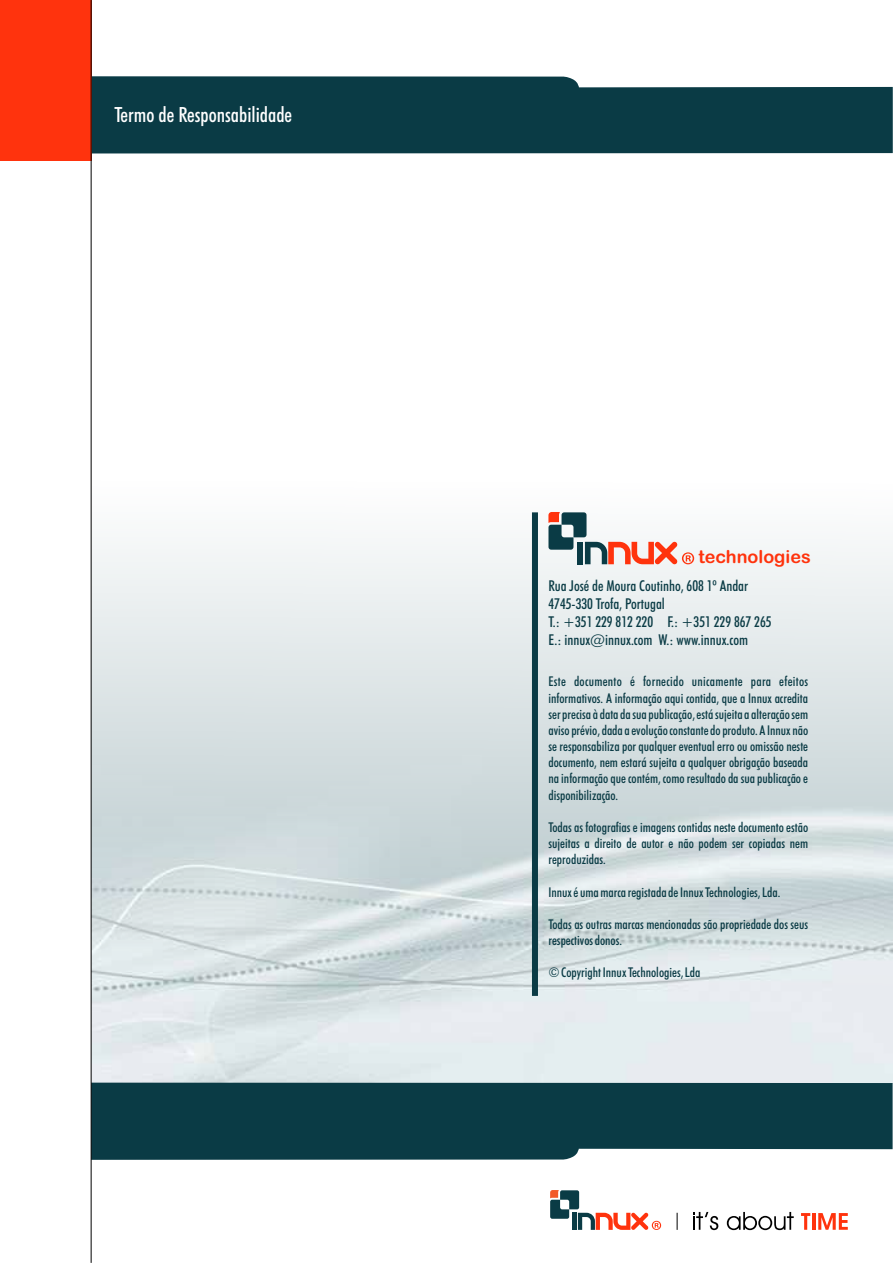
<style>
.page{position:relative;width:893px;height:1263px;background:#fff}
.page>*{position:absolute;margin:0;border:0;box-sizing:border-box;transform-origin:0 0}
.t1{font:500 condensed 21px "Futura BT";color:#fff}
.t2{font:18px "Arial Rounded MT Bold";color:#ff330d}
.t3{font:500 condensed 15px/18px "Futura BT";color:#0a3b45}
.t4{font:500 condensed 13.5px/16.2px "Futura BT";color:#0a3b45;text-align:justify}
</style>
<div class="page">
<img style="left:92px;top:513px;width:800px;height:570px">
<svg style="left:92px;top:76px;width:801px;height:78px;background:#1a4851"></svg>
<div style="left:92px;top:1083px;width:801px;height:77px;background:#0a3b45"></div>
<svg style="left:550px;top:1190px;width:111px;height:40px"></svg>
<svg style="left:677px;top:1213px;width:1px;height:17px"></svg>
<svg style="left:818px;top:1213px;width:30px;height:17px"></svg>
<hr style="left:812px;top:1213px;width:3px;height:17px;background:#ff330d">
<svg style="left:801px;top:1213px;width:9px;height:17px"></svg>
<svg style="left:727px;top:1212px;width:67px;height:18px"></svg>
<svg style="left:693px;top:1212px;width:25px;height:18px"></svg>
<div style="left:0;top:0;width:91px;height:160px;background:#ff330d"></div>
<hr style="left:91px;top:0;width:1px;height:1263px;background:#000">
<svg style="left:548px;top:512px;width:146px;height:52px"></svg>
<div style="left:532px;top:512px;width:6px;height:484px;background:#0a3b45"></div>
<h1 class="t1" style="left:114px;top:106px;width:179px">Termo de Responsabilidade</h1>
<h2 class="t2" style="left:698px;top:550px;width:114px">technologies</h2>
<p class="t3" style="left:548px;top:578px;width:225px">Rua José de Moura Coutinho, 608 1º Andar 4745-330 Trofa, Portugal<br>T.: +351 229 812 220 F.: +351 229 867 265<br>E.: innux@innux.com W.: www.innux.com</p>
<p class="t4" style="left:548px;top:675px;width:261px">Este documento é fornecido unicamente para efeitos informativos. A informação aqui contida, que a Innux acredita ser precisa à data da sua publicação, está sujeita a alteração sem aviso prévio, dada a evolução constante do produto. A Innux não se responsabiliza por qualquer eventual erro ou omissão neste documento, nem estará sujeita a qualquer obrigação baseada na informação que contém, como resultado da sua publicação e disponibilização.</p>
<p class="t4" style="left:548px;top:820px;width:261px">Todas as fotografias e imagens contidas neste documento estão sujeitas a direito de autor e não podem ser copiadas nem reproduzidas.</p>
<p class="t4" style="left:548px;top:885px;width:233px">Innux é uma marca registada de Innux Technologies, Lda.</p>
<p class="t4" style="left:548px;top:917px;width:261px">Todas as outras marcas mencionadas são propriedade dos seus respectivos donos.</p>
<p class="t4" style="left:548px;top:966px;width:154px">© Copyright Innux Technologies, Lda</p>
</div>
